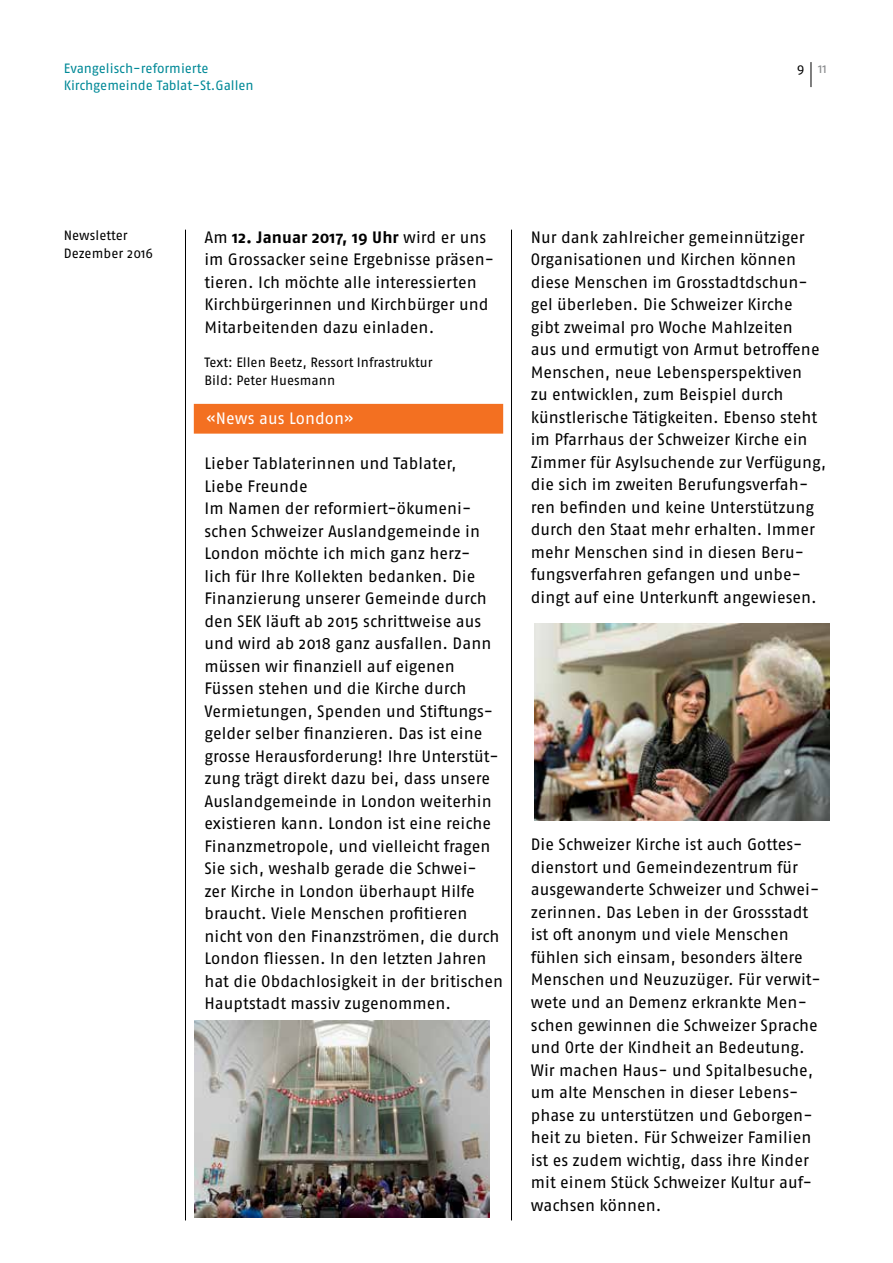
<style>
.page{position:relative;width:893px;height:1263px;background:#fff}
.page>*{position:absolute;margin:0;border:0;box-sizing:border-box;transform-origin:0 0}
.t1{font:16.5px/22.5px "Fago OT";color:#000}
.t2{font:16.5px "Fago OT";letter-spacing:.005em;color:#fff}
.t3{font:13.5px/17.2px "Fago OT";color:#000}
.t4{font:13.5px/16.5px "Fago OT";letter-spacing:-.005em;color:#008997}
.t5{font:13.5px "Fago OT";color:#8a8c8e}
.s1{color:#000}
.s2{font-weight:700}
</style>
<div class="page">
<hr style="left:511px;top:230px;width:1px;height:990px;background:#000">
<hr style="left:185px;top:230px;width:1px;height:990px;background:#000">
<svg style="left:811px;top:62px;width:1px;height:25px"></svg>
<div style="left:194px;top:404px;width:309px;height:30px;background:#f37021"></div>
<img style="left:194px;top:1020px;width:295px;height:197px">
<img style="left:534px;top:624px;width:295px;height:196px">
<p class="t4" style="left:64px;top:60px;width:191px">Evangelisch-reformierte<br>Kirchgemeinde Tablat-St.Gallen</p>
<p class="t5" style="left:797px;top:60px;width:32px"><span class="s1">9</span> 11</p>
<p class="t3" style="left:64px;top:227px;width:91px">Newsletter<br>Dezember 2016</p>
<p class="t1" style="left:204px;top:226px;width:291px">Am <span class="s2">12. Januar 2017, 19 Uhr</span> wird er uns im Grossacker seine Ergebnisse präsen&shy;tieren. Ich möchte alle interessierten Kirchbürgerinnen und Kirchbürger und Mitarbeitenden dazu einladen.</p>
<p class="t3" style="left:204px;top:354px;width:230px">Text: Ellen Beetz, Ressort Infrastruktur<br>Bild: Peter Huesmann</p>
<p class="t2" style="left:207px;top:409px;width:148px">«News aus London»</p>
<p class="t1" style="left:204px;top:452px;width:300px">Lieber Tablaterinnen und Tablater,<br>Liebe Freunde<br>Im Namen der reformiert-ökumeni&shy;schen Schweizer Auslandgemeinde in London möchte ich mich ganz herz-<br>lich für Ihre Kollekten bedanken. Die Finanzierung unserer Gemeinde durch den SEK läuft ab 2015 schrittweise aus und wird ab 2018 ganz ausfallen. Dann müssen wir finanziell auf eigenen Füssen stehen und die Kirche durch Vermietungen, Spenden und Stiftungs&shy;gelder selber finanzieren. Das ist eine grosse Herausforderung! Ihre Unterstüt&shy;zung trägt direkt dazu bei, dass unsere Auslandgemeinde in London weiterhin existieren kann. London ist eine reiche Finanzmetropole, und vielleicht fragen Sie sich, weshalb gerade die Schwei-<br>zer Kirche in London überhaupt Hilfe braucht. Viele Menschen profitieren nicht von den Finanzströmen, die durch London fliessen. In den letzten Jahren hat die Obdachlosigkeit in der britischen Hauptstadt massiv zugenommen.</p>
<p class="t1" style="left:531px;top:226px;width:297px">Nur dank zahlreicher gemeinnütziger Organisationen und Kirchen können diese Menschen im Grosstadtdschun&shy;gel überleben. Die Schweizer Kirche<br>gibt zweimal pro Woche Mahlzeiten<br>aus und ermutigt von Armut betroffene Menschen, neue Lebensperspektiven<br>zu entwicklen, zum Beispiel durch künstlerische Tätigkeiten. Ebenso steht im Pfarrhaus der Schweizer Kirche ein Zimmer für Asylsuchende zur Verfügung, die sich im zweiten Berufungsverfah&shy;ren befinden und keine Unterstützung durch den Staat mehr erhalten. Immer mehr Menschen sind in diesen Beru&shy;fungsverfahren gefangen und unbe&shy;dingt auf eine Unterkunft angewiesen.</p>
<p class="t1" style="left:531px;top:833px;width:291px">Die Schweizer Kirche ist auch Gottes&shy;dienstort und Gemeindezentrum für ausgewanderte Schweizer und Schwei&shy;zerinnen. Das Leben in der Grossstadt ist oft anonym und viele Menschen fühlen sich einsam, besonders ältere Menschen und Neuzuzüger. Für verwit&shy;wete und an Demenz erkrankte Men&shy;schen gewinnen die Schweizer Sprache und Orte der Kindheit an Bedeutung.<br>Wir machen Haus- und Spitalbesuche, um alte Menschen in dieser Lebens&shy;phase zu unterstützen und Geborgen&shy;heit zu bieten. Für Schweizer Familien ist es zudem wichtig, dass ihre Kinder mit einem Stück Schweizer Kultur auf&shy;wachsen können.</p>
</div>
